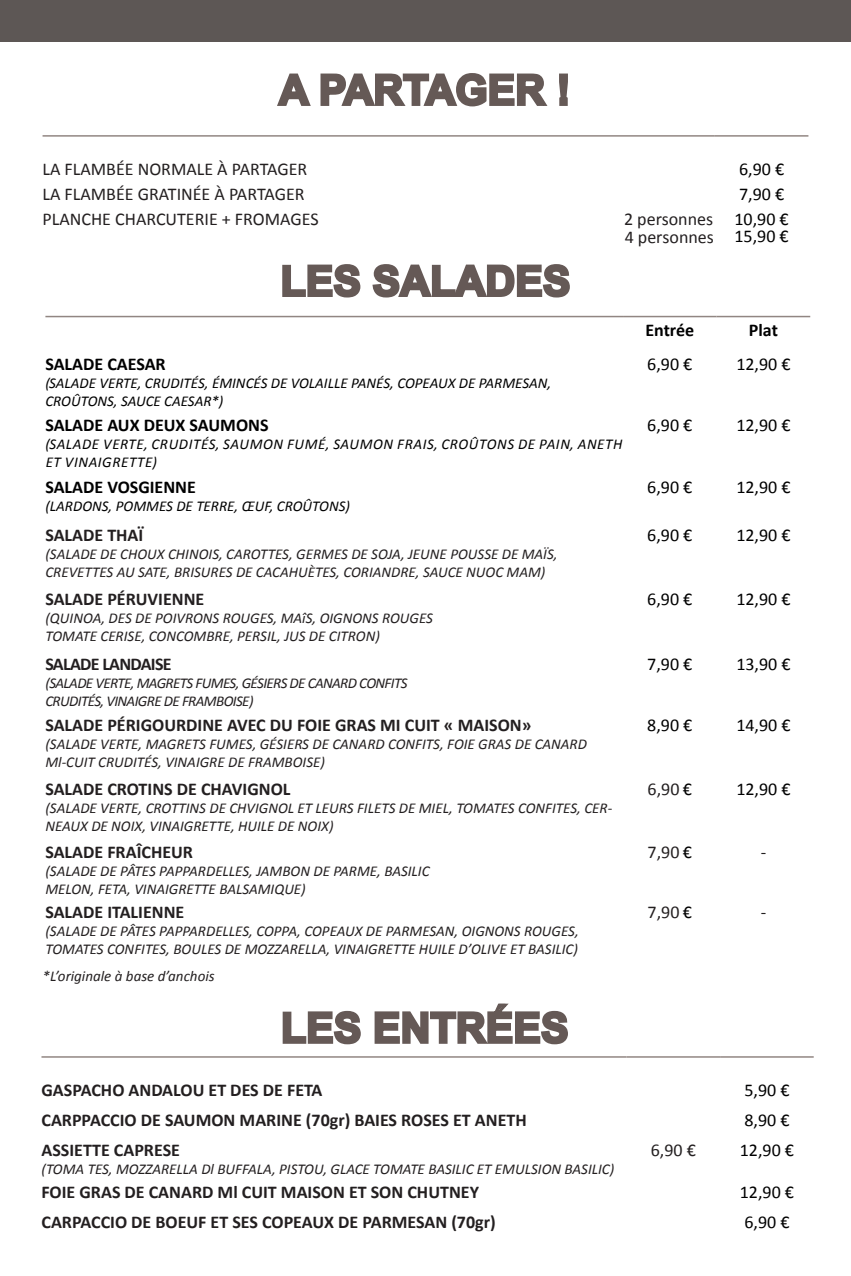
<style>
.page{position:relative;width:851px;height:1276px;background:#fff}
.page>*{position:absolute;margin:0;border:0;box-sizing:border-box;transform-origin:0 0}
.t1{font:700 41.4px "Arial";color:#655956}
.t2{font:700 18px "Calibri";color:#231f20}
.t3{font:18px/16.5px "Calibri";color:#000001}
.t4{font:18px/18px "Calibri";color:#231f20}
.t5{font:700 18px "Calibri";color:#000001}
.t6{font:700 18px "Calibri";letter-spacing:-.04em;color:#231f20}
.t7{font:italic 15px/18px "Calibri";color:#231f20}
.t8{font:italic 15px/18px "Calibri";color:#000001}
.t9{font:italic 15px/18px "Calibri";letter-spacing:.04em;color:#000001}
.t10{font:italic 15px/18px "Calibri";letter-spacing:-.04em;color:#231f20}
.s1{color:#000001}
</style>
<div class="page">
<div style="left:0;top:0;width:850px;height:42px;background:#5d5755"></div>
<svg style="left:277px;top:73px;width:34px;height:33px"></svg>
<svg style="left:320px;top:73px;width:228px;height:34px"></svg>
<svg style="left:559px;top:73px;width:9px;height:33px"></svg>
<svg style="left:282px;top:264px;width:79px;height:34px"></svg>
<svg style="left:372px;top:264px;width:198px;height:34px"></svg>
<hr style="left:43px;top:135px;width:671px;height:2px;background:#918682">
<hr style="left:714px;top:135px;width:94px;height:2px;background:#918682">
<hr style="left:45px;top:316px;width:578px;height:1px;background:#918682">
<hr style="left:623px;top:316px;width:93px;height:1px;background:#918682">
<hr style="left:716px;top:316px;width:94px;height:1px;background:#918682">
<hr style="left:41px;top:1056px;width:585px;height:1px;background:#918682">
<hr style="left:626px;top:1056px;width:94px;height:1px;background:#918682">
<hr style="left:720px;top:1056px;width:93px;height:1px;background:#918682">
<svg style="left:282px;top:1010px;width:79px;height:35px"></svg>
<svg style="left:374px;top:1003px;width:194px;height:42px"></svg>
<h1 class="t1" style="left:279px;top:62px;width:293px">A PARTAGER !</h1>
<p class="t4" style="left:43px;top:160px;width:266px">LA FLAMBÉE NORMALE À PARTAGER</p>
<p class="t3" style="left:739px;top:161px;width:47px">6,90 €</p>
<p class="t4" style="left:43px;top:185px;width:263px">LA FLAMBÉE GRATINÉE À PARTAGER</p>
<p class="t3" style="left:739px;top:185px;width:47px">7,90 €</p>
<p class="t4" style="left:43px;top:210px;width:278px">PLANCHE CHARCUTERIE + FROMAGES</p>
<p class="t4" style="left:624px;top:210px;width:91px">2 personnes<br>4 personnes</p>
<p class="t3" style="left:734px;top:211px;width:56px">10,90 €<br>15,90 €</p>
<h1 class="t1" style="left:280px;top:253px;width:291px">LES SALADES</h1>
<p class="t5" style="left:45px;top:353px;width:122px">SALADE CAESAR</p>
<p class="t8" style="left:45px;top:373px;width:507px">(SALADE VERTE, CRUDITÉS, ÉMINCÉS DE VOLAILLE PANÉS, COPEAUX DE PARMESAN,<br>CROÛTONS, SAUCE CAESAR*)</p>
<p class="t5" style="left:45px;top:414px;width:225px">SALADE AUX DEUX SAUMONS</p>
<p class="t9" style="left:45px;top:435px;width:578px">(SALADE VERTE, CRUDITÉS, SAUMON FUMÉ, SAUMON FRAIS, CROÛTONS DE PAIN, ANETH<br>ET VINAIGRETTE)</p>
<p class="t5" style="left:45px;top:476px;width:152px">SALADE VOSGIENNE</p>
<p class="t8" style="left:45px;top:496px;width:306px">(LARDONS, POMMES DE TERRE, ŒUF, CROÛTONS)</p>
<p class="t2" style="left:45px;top:524px;width:99px">SALADE THAÏ</p>
<p class="t7" style="left:45px;top:544px;width:513px">(SALADE DE CHOUX CHINOIS, CAROTTES, GERMES DE SOJA, JEUNE POUSSE DE MAÏS,<br>CREVETTES AU SATE, BRISURES DE CACAHUÈTES, CORIANDRE, SAUCE NUOC MAM)</p>
<p class="t2" style="left:45px;top:587px;width:160px">SALADE PÉRUVIENNE</p>
<p class="t7" style="left:45px;top:608px;width:389px">(QUINOA, DES DE POIVRONS ROUGES, MAîS, OIGNONS ROUGES<br>TOMATE CERISE, CONCOMBRE, PERSIL, JUS DE CITRON)</p>
<p class="t6" style="left:45px;top:652px;width:128px">SALADE LANDAISE</p>
<p class="t10" style="left:45px;top:673px;width:363px">(SALADE VERTE, MAGRETS FUMES, GÉSIERS DE CANARD CONFITS<br>CRUDITÉS, VINAIGRE DE FRAMBOISE)</p>
<p class="t2" style="left:45px;top:714px;width:487px">SALADE PÉRIGOURDINE AVEC DU FOIE GRAS MI CUIT « MAISON»</p>
<p class="t7" style="left:45px;top:734px;width:543px">(SALADE VERTE, MAGRETS FUMES, GÉSIERS DE CANARD CONFITS, FOIE GRAS DE CANARD<br>Ml-CUIT CRUDITÉS, VINAIGRE DE FRAMBOISE)</p>
<p class="t2" style="left:45px;top:778px;width:246px">SALADE CROTINS DE CHAVIGNOL</p>
<p class="t7" style="left:45px;top:798px;width:568px">(SALADE VERTE, CROTTINS DE CHVIGNOL ET LEURS FILETS DE MIEL, TOMATES CONFITES, CER-<br>NEAUX DE NOIX, VINAIGRETTE, HUILE DE NOIX)</p>
<p class="t2" style="left:45px;top:840px;width:149px">SALADE FRAÎCHEUR</p>
<p class="t7" style="left:45px;top:861px;width:385px">(SALADE DE PÂTES PAPPARDELLES, JAMBON DE PARME, BASILIC<br>MELON, FETA, VINAIGRETTE BALSAMIQUE)</p>
<p class="t2" style="left:45px;top:901px;width:140px">SALADE ITALIENNE</p>
<p class="t7" style="left:45px;top:922px;width:535px">(SALADE DE PÂTES PAPPARDELLES, COPPA, COPEAUX DE PARMESAN, OIGNONS ROUGES,<br>TOMATES CONFITES, BOULES DE MOZZARELLA, VINAIGRETTE HUILE D’OLIVE ET BASILIC)</p>
<p class="t7" style="left:43px;top:966px;width:173px">*L’originale à base d’anchois</p>
<h1 class="t1" style="left:281px;top:1000px;width:289px">LES ENTRÉES</h1>
<p class="t5" style="left:645px;top:319px;width:50px">Entrée</p>
<p class="t5" style="left:748px;top:319px;width:30px">Plat</p>
<p class="t3" style="left:647px;top:355px;width:47px">6,90 €</p>
<p class="t3" style="left:736px;top:355px;width:56px">12,90 €</p>
<p class="t3" style="left:647px;top:417px;width:47px">6,90 €</p>
<p class="t3" style="left:736px;top:417px;width:56px">12,90 €</p>
<p class="t3" style="left:647px;top:479px;width:47px">6,90 €</p>
<p class="t3" style="left:736px;top:479px;width:56px">12,90 €</p>
<p class="t3" style="left:647px;top:527px;width:47px">6,90 €</p>
<p class="t3" style="left:736px;top:527px;width:56px">12,90 €</p>
<p class="t3" style="left:647px;top:590px;width:47px">6,90 €</p>
<p class="t3" style="left:736px;top:590px;width:56px">12,90 €</p>
<p class="t3" style="left:647px;top:655px;width:47px">7,90 €</p>
<p class="t3" style="left:736px;top:655px;width:56px">13,90 €</p>
<p class="t3" style="left:647px;top:717px;width:47px">8,90 €</p>
<p class="t3" style="left:736px;top:717px;width:56px">14,90 €</p>
<p class="t4" style="left:647px;top:780px;width:46px">6,90 <span class="s1">€</span></p>
<p class="t3" style="left:736px;top:781px;width:56px">12,90 €</p>
<p class="t4" style="left:647px;top:843px;width:46px">7,90 <span class="s1">€</span></p>
<p class="t4" style="left:760px;top:843px;width:7px">-</p>
<p class="t4" style="left:647px;top:903px;width:46px">7,90 <span class="s1">€</span></p>
<p class="t4" style="left:760px;top:903px;width:7px">-</p>
<p class="t2" style="left:41px;top:1078px;width:282px">GASPACHO ANDALOU ET DES DE FETA</p>
<p class="t3" style="left:744px;top:1081px;width:47px">5,90 €</p>
<p class="t2" style="left:41px;top:1108px;width:486px">CARPPACCIO DE SAUMON MARINE (70gr) BAIES ROSES ET ANETH</p>
<p class="t3" style="left:744px;top:1111px;width:47px">8,90 €</p>
<p class="t2" style="left:41px;top:1138px;width:140px">ASSIETTE CAPRESE</p>
<p class="t7" style="left:41px;top:1159px;width:574px">(TOMA TES, MOZZARELLA Dl BUFFALA, PISTOU, GLACE TOMATE BASILIC ET EMULSION BASILIC)</p>
<p class="t4" style="left:650px;top:1140px;width:47px">6,90 €</p>
<p class="t3" style="left:739px;top:1141px;width:56px">12,90 €</p>
<p class="t2" style="left:41px;top:1181px;width:439px">FOIE GRAS DE CANARD Ml CUIT MAISON ET SON CHUTNEY</p>
<p class="t3" style="left:739px;top:1184px;width:56px">12,90 €</p>
<p class="t2" style="left:41px;top:1210px;width:455px">CARPACCIO DE BOEUF ET SES COPEAUX DE PARMESAN (70gr)</p>
<p class="t3" style="left:744px;top:1213px;width:47px">6,90 €</p>
</div>
